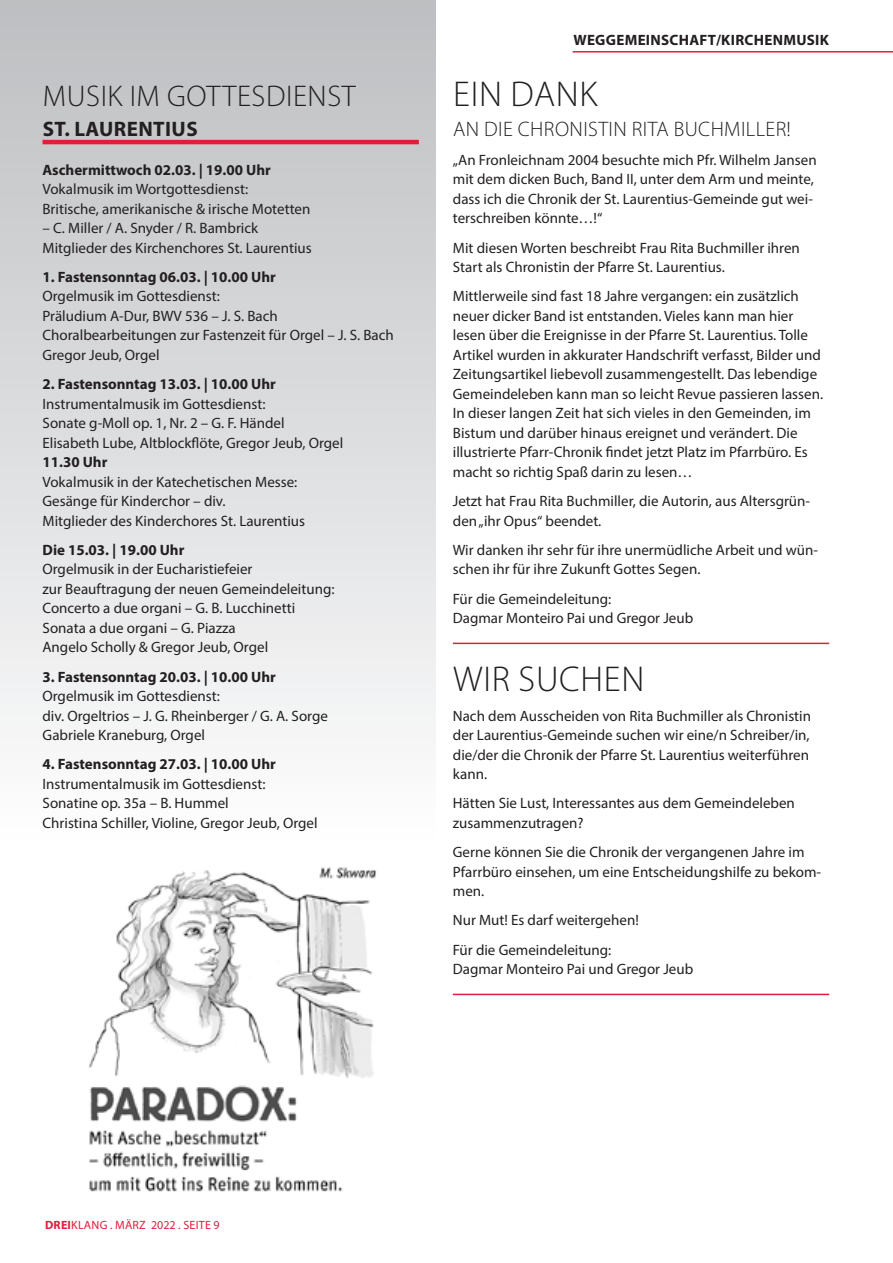
<style>
.page{position:relative;width:893px;height:1263px;background:#fff}
.page>*{position:absolute;margin:0;border:0;box-sizing:border-box;transform-origin:0 0}
.Überschrift_24{font:300 36px "Myriad Pro";letter-spacing:.02em;color:#231f20}
.Überschrift_24-2{font:300 30px "Myriad Pro";letter-spacing:.02em;color:#231f20}
.Überschrift_14_ohne{font:300 21px "Myriad Pro";letter-spacing:.02em;color:#231f20}
.Titel{font:700 21px "Myriad Pro";letter-spacing:.02em;color:#231f20}
.Fließtext{font:15px/19.5px "Myriad Pro";color:#231f20}
.Fließtext_ohne_Absta{font:15px "Myriad Pro";color:#231f20}
.Fließtext_ohne_Absta-2{font:700 15px "Myriad Pro";color:#231f20}
.Fließtext_mit_Linie{font:15px/19.5px "Myriad Pro";color:#231f20}
.Fließtext_ohne_Absta-3{font:700 15px "Myriad Pro";letter-spacing:.02em;color:#231f20}
.t1{font:12px "Myriad Pro";letter-spacing:.02em;color:#e41c3b}
.s1{font-weight:700}
</style>
<div class="page">
<hr style="left:453px;top:643px;width:376px;height:1px;background:#e41c3b">
<hr style="left:453px;top:994px;width:376px;height:1px;background:#e41c3b">
<div style="left:0;top:0;width:436px;height:847px;background:linear-gradient(to bottom,#bdbdc0,#fdfefe)"></div>
<hr style="left:43px;top:140px;width:376px;height:4px;background:#e41c3b">
<img style="left:88px;top:867px;width:289px;height:325px">
<hr style="left:573px;top:51px;width:320px;height:2px;background:#e41c3b">
<p class="Überschrift_24-2" style="left:43px;top:78px;width:314px">MUSIK IM GOTTESDIENST</p>
<p class="Titel" style="left:43px;top:115px;width:156px">ST. LAURENTIUS</p>
<p class="Fließtext_ohne_Absta-2" style="left:43px;top:160px;width:230px">Aschermittwoch 02.03. | 19.00 Uhr</p>
<p class="Fließtext_ohne_Absta" style="left:43px;top:180px;width:207px">Vokalmusik im Wortgottesdienst:</p>
<p class="Fließtext_ohne_Absta" style="left:43px;top:199px;width:269px">Britische, amerikanische &amp; irische Motetten</p>
<p class="Fließtext_ohne_Absta" style="left:43px;top:219px;width:217px">– C. Miller / A. Snyder / R. Bambrick</p>
<p class="Fließtext" style="left:43px;top:238px;width:271px">Mitglieder des Kirchenchores St. Laurentius</p>
<p class="Fließtext_ohne_Absta-2" style="left:43px;top:267px;width:235px">1. Fastensonntag 06.03. | 10.00 Uhr</p>
<p class="Fließtext_ohne_Absta" style="left:43px;top:287px;width:179px">Orgelmusik im Gottesdienst:</p>
<p class="Fließtext_ohne_Absta" style="left:43px;top:307px;width:237px">Präludium A-Dur, BWV 536 – J. S. Bach</p>
<p class="Fließtext_ohne_Absta" style="left:43px;top:326px;width:353px">Choralbearbeitungen zur Fastenzeit für Orgel – J. S. Bach</p>
<p class="Fließtext" style="left:43px;top:345px;width:119px">Gregor Jeub, Orgel</p>
<p class="Fließtext_ohne_Absta-2" style="left:43px;top:374px;width:235px">2. Fastensonntag 13.03. | 10.00 Uhr</p>
<p class="Fließtext_ohne_Absta" style="left:43px;top:394px;width:224px">Instrumentalmusik im Gottesdienst:</p>
<p class="Fließtext_ohne_Absta" style="left:43px;top:414px;width:244px">Sonate g-Moll op. 1, Nr. 2 – G. F. Händel</p>
<p class="Fließtext_ohne_Absta" style="left:43px;top:433px;width:302px">Elisabeth Lube, Altblockflöte, Gregor Jeub, Orgel</p>
<p class="Fließtext_ohne_Absta-2" style="left:43px;top:452px;width:66px">11.30 Uhr</p>
<p class="Fließtext_ohne_Absta" style="left:43px;top:472px;width:256px">Vokalmusik in der Katechetischen Messe:</p>
<p class="Fließtext_ohne_Absta" style="left:43px;top:492px;width:185px">Gesänge für Kinderchor – div.</p>
<p class="Fließtext" style="left:43px;top:511px;width:264px">Mitglieder des Kinderchores St. Laurentius</p>
<p class="Fließtext_ohne_Absta-2" style="left:43px;top:540px;width:143px">Die 15.03. | 19.00 Uhr</p>
<p class="Fließtext_ohne_Absta" style="left:43px;top:560px;width:211px">Orgelmusik in der Eucharistiefeier</p>
<p class="Fließtext_ohne_Absta" style="left:43px;top:580px;width:293px">zur Beauftragung der neuen Gemeindeleitung:</p>
<p class="Fließtext_ohne_Absta" style="left:43px;top:599px;width:254px">Concerto a due organi – G. B. Lucchinetti</p>
<p class="Fließtext_ohne_Absta" style="left:43px;top:619px;width:195px">Sonata a due organi – G. Piazza</p>
<p class="Fließtext" style="left:43px;top:637px;width:227px">Angelo Scholly &amp; Gregor Jeub, Orgel</p>
<p class="Fließtext_ohne_Absta-2" style="left:43px;top:667px;width:235px">3. Fastensonntag 20.03. | 10.00 Uhr</p>
<p class="Fließtext_ohne_Absta" style="left:43px;top:687px;width:179px">Orgelmusik im Gottesdienst:</p>
<p class="Fließtext_ohne_Absta" style="left:43px;top:706px;width:287px">div. Orgeltrios – J. G. Rheinberger / G. A. Sorge</p>
<p class="Fließtext" style="left:43px;top:725px;width:164px">Gabriele Kraneburg, Orgel</p>
<p class="Fließtext_ohne_Absta-2" style="left:43px;top:754px;width:235px">4. Fastensonntag 27.03. | 10.00 Uhr</p>
<p class="Fließtext_ohne_Absta" style="left:43px;top:775px;width:224px">Instrumentalmusik im Gottesdienst:</p>
<p class="Fließtext_ohne_Absta" style="left:43px;top:794px;width:188px">Sonatine op. 35a – B. Hummel</p>
<p class="Fließtext" style="left:43px;top:813px;width:277px">Christina Schiller, Violine, Gregor Jeub, Orgel</p>
<p class="Fließtext_ohne_Absta-3" style="left:573px;top:30px;width:257px">WEGGEMEINSCHAFT/KIRCHENMUSIK</p>
<p class="Überschrift_24" style="left:453px;top:73px;width:146px">EIN DANK</p>
<p class="Überschrift_14_ohne" style="left:453px;top:116px;width:339px">AN DIE CHRONISTIN RITA BUCHMILLER!</p>
<p class="Fließtext" style="left:453px;top:150px;width:365px">„An Fronleichnam 2004 besuchte mich Pfr. Wilhelm Jansen mit dem dicken Buch, Band II, unter dem Arm und meinte, dass ich die Chronik der St. Laurentius-Gemeinde gut wei&shy;terschreiben könnte…!“</p>
<p class="Fließtext" style="left:453px;top:238px;width:348px">Mit diesen Worten beschreibt Frau Rita Buchmiller ihren<br>Start als Chronistin der Pfarre St. Laurentius.</p>
<p class="Fließtext" style="left:453px;top:286px;width:372px">Mittlerweile sind fast 18 Jahre vergangen: ein zusätzlich neuer dicker Band ist entstanden. Vieles kann man hier lesen über die Ereignisse in der Pfarre St. Laurentius. Tolle Artikel wurden in akkurater Handschrift verfasst, Bilder und Zeitungsartikel liebevoll zusammengestellt. Das lebendige Gemeindeleben kann man so leicht Revue passieren lassen.<br>In dieser langen Zeit hat sich vieles in den Gemeinden, im Bistum und darüber hinaus ereignet und verändert. Die illustrierte Pfarr-Chronik findet jetzt Platz im Pfarrbüro. Es macht so richtig Spaß darin zu lesen…</p>
<p class="Fließtext" style="left:453px;top:491px;width:359px">Jetzt hat Frau Rita Buchmiller, die Autorin, aus Altersgrün&shy;den „ihr Opus“ beendet.</p>
<p class="Fließtext" style="left:453px;top:540px;width:367px">Wir danken ihr sehr für ihre unermüdliche Arbeit und wün&shy;schen ihr für ihre Zukunft Gottes Segen.</p>
<p class="Fließtext_mit_Linie" style="left:453px;top:589px;width:242px">Für die Gemeindeleitung:<br>Dagmar Monteiro Pai und Gregor Jeub</p>
<p class="Überschrift_24" style="left:453px;top:658px;width:193px">WIR SUCHEN</p>
<p class="Fließtext" style="left:453px;top:706px;width:360px">Nach dem Ausscheiden von Rita Buchmiller als Chronistin der Laurentius-Gemeinde suchen wir eine/n Schreiber/in, die/der die Chronik der Pfarre St. Laurentius weiterführen kann.</p>
<p class="Fließtext" style="left:453px;top:793px;width:344px">Hätten Sie Lust, Interessantes aus dem Gemeindeleben zusammenzutragen?</p>
<p class="Fließtext" style="left:453px;top:842px;width:370px">Gerne können Sie die Chronik der vergangenen Jahre im<br>Pfarrbüro einsehen, um eine Entscheidungshilfe zu bekom&shy;men.</p>
<p class="Fließtext" style="left:453px;top:910px;width:187px">Nur Mut! Es darf weitergehen!</p>
<p class="Fließtext_mit_Linie" style="left:453px;top:940px;width:242px">Für die Gemeindeleitung:<br>Dagmar Monteiro Pai und Gregor Jeub</p>
<p class="t1" style="left:45px;top:1218px;width:176px"><span class="s1">DREI</span>KLANG . MÄRZ 2022 . SEITE 9</p>
</div>
